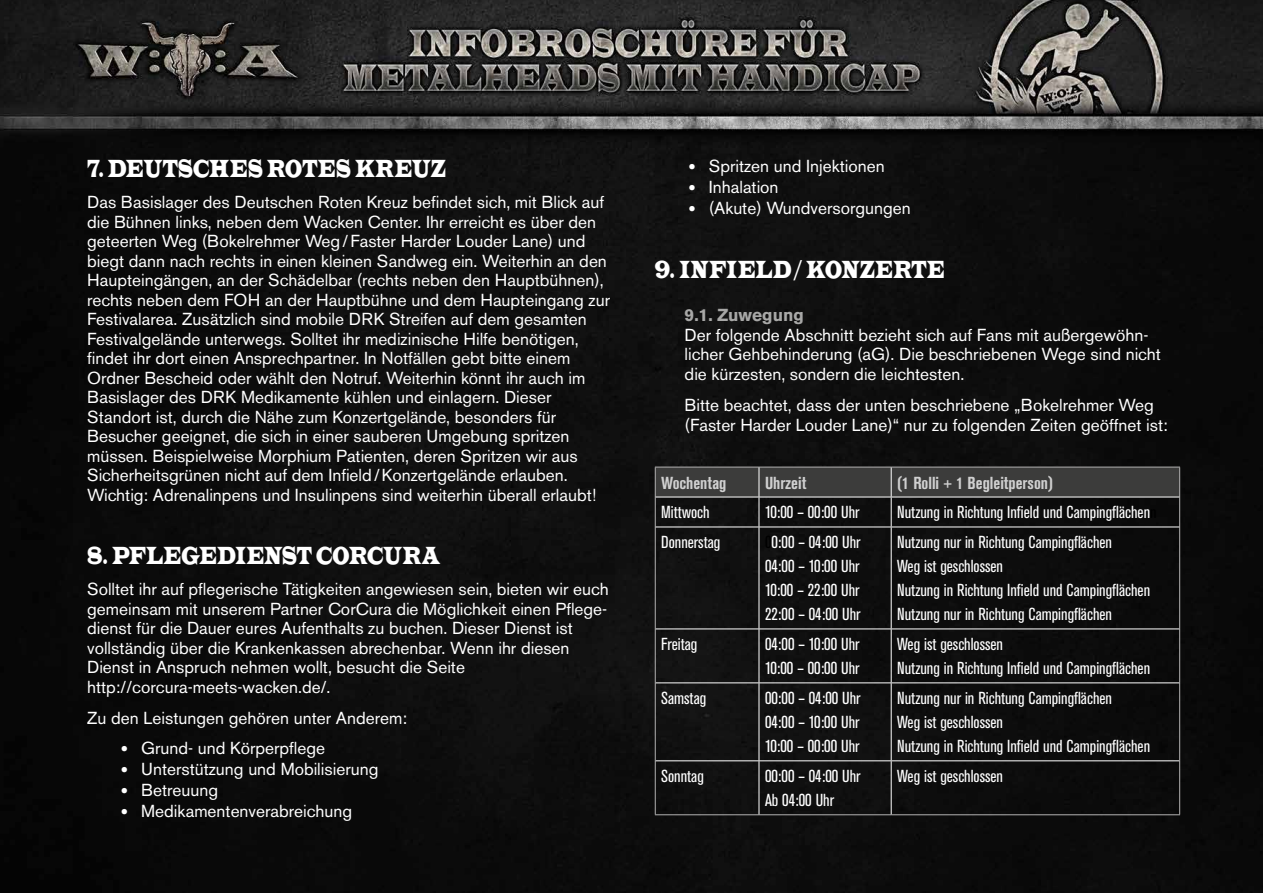
<style>
.page{position:relative;width:1263px;height:893px;background:#fff}
.page>*{position:absolute;margin:0;border:0;box-sizing:border-box;transform-origin:0 0}
.t1{font:25.5px "Latin Wide";letter-spacing:.005em;color:#fff;scale:.5 1}
.t2{font:17.25px/19.5px "Akzidenz Grotesk BE";color:#fff}
.t3{font:condensed 17.25px/24px "Akzidenz Grotesk BE";color:#fff}
.t4{font:700 condensed 17.25px "Akzidenz Grotesk BE";color:#d0d0d0}
.t5{font:700 17.25px "Akzidenz Grotesk BE";color:#a8a8a7}
.s1{font-family:"Calibri"}
.s2{color:#000}
</style>
<div class="page">
<img style="left:0;top:0;width:1263px;height:893px">
<div style="left:656px;top:468px;width:523px;height:29px;background:#3c3c3b"></div>
<hr style="left:655px;top:467px;width:104px;height:1px;background:#b3b2b2">
<hr style="left:655px;top:467px;width:1px;height:30px;background:#b3b2b2">
<hr style="left:759px;top:467px;width:132px;height:1px;background:#b3b2b2">
<hr style="left:891px;top:467px;width:289px;height:1px;background:#b3b2b2">
<hr style="left:1179px;top:467px;width:1px;height:30px;background:#b3b2b2">
<hr style="left:655px;top:497px;width:1px;height:30px;background:#b3b2b2">
<hr style="left:1179px;top:497px;width:1px;height:30px;background:#b3b2b2">
<hr style="left:655px;top:527px;width:1px;height:102px;background:#b3b2b2">
<hr style="left:1179px;top:527px;width:1px;height:102px;background:#b3b2b2">
<hr style="left:655px;top:629px;width:1px;height:54px;background:#b3b2b2">
<hr style="left:1179px;top:629px;width:1px;height:54px;background:#b3b2b2">
<hr style="left:655px;top:683px;width:1px;height:78px;background:#b3b2b2">
<hr style="left:1179px;top:683px;width:1px;height:78px;background:#b3b2b2">
<hr style="left:655px;top:761px;width:1px;height:53px;background:#b3b2b2">
<hr style="left:1179px;top:761px;width:1px;height:53px;background:#b3b2b2">
<hr style="left:655px;top:814px;width:104px;height:1px;background:#b3b2b2">
<hr style="left:759px;top:814px;width:132px;height:1px;background:#b3b2b2">
<hr style="left:891px;top:814px;width:289px;height:1px;background:#b3b2b2">
<hr style="left:759px;top:467px;width:1px;height:30px;background:#fff">
<hr style="left:891px;top:467px;width:1px;height:30px;background:#fff">
<hr style="left:656px;top:497px;width:103px;height:1px;background:#fff">
<hr style="left:759px;top:497px;width:132px;height:1px;background:#fff">
<hr style="left:759px;top:497px;width:1px;height:30px;background:#fff">
<hr style="left:891px;top:497px;width:288px;height:1px;background:#fff">
<hr style="left:891px;top:497px;width:1px;height:30px;background:#fff">
<hr style="left:656px;top:527px;width:103px;height:1px;background:#fff">
<hr style="left:759px;top:527px;width:132px;height:1px;background:#fff">
<hr style="left:759px;top:527px;width:1px;height:102px;background:#fff">
<hr style="left:891px;top:527px;width:288px;height:1px;background:#fff">
<hr style="left:891px;top:527px;width:1px;height:102px;background:#fff">
<hr style="left:656px;top:629px;width:103px;height:1px;background:#fff">
<hr style="left:759px;top:629px;width:132px;height:1px;background:#fff">
<hr style="left:759px;top:629px;width:1px;height:53px;background:#fff">
<hr style="left:891px;top:629px;width:288px;height:1px;background:#fff">
<hr style="left:891px;top:629px;width:1px;height:53px;background:#fff">
<hr style="left:656px;top:682px;width:103px;height:1px;background:#fff">
<hr style="left:759px;top:682px;width:132px;height:1px;background:#fff">
<hr style="left:759px;top:683px;width:1px;height:77px;background:#fff">
<hr style="left:891px;top:682px;width:288px;height:1px;background:#fff">
<hr style="left:891px;top:683px;width:1px;height:77px;background:#fff">
<hr style="left:656px;top:760px;width:103px;height:1px;background:#fff">
<hr style="left:759px;top:760px;width:132px;height:1px;background:#fff">
<hr style="left:759px;top:761px;width:1px;height:53px;background:#fff">
<hr style="left:891px;top:760px;width:288px;height:1px;background:#fff">
<hr style="left:891px;top:761px;width:1px;height:53px;background:#fff">
<p class="t1" style="left:87px;top:152px;width:719px">7. DEUTSCHES ROTES KREUZ</p>
<p class="t2" style="left:87px;top:193px;width:524px">Das Basislager des Deutschen Roten Kreuz befindet sich, mit Blick auf die Bühnen links, neben dem Wacken Center. Ihr erreicht es über den geteerten Weg (Bokelrehmer Weg/Faster Harder Louder Lane) und biegt dann nach rechts in einen kleinen Sandweg ein. Weiterhin an den Haupteingängen, an der Schädelbar (rechts neben den Hauptbühnen), rechts neben dem FOH an der Hauptbühne und dem Haupteingang zur Festivalarea. Zusätzlich sind mobile DRK Streifen auf dem gesamten Festivalgelände unterwegs. Solltet ihr medizinische Hilfe benötigen, findet ihr dort einen Ansprechpartner. In Notfällen gebt bitte einem Ordner Bescheid oder wählt den Notruf. Weiterhin könnt ihr auch im Basislager des DRK Medikamente kühlen und einlagern. Dieser Standort ist, durch die Nähe zum Konzertgelände, besonders für Besucher geeignet, die sich in einer sauberen Umgebung spritzen müssen. Beispielweise Morphium Patienten, deren Spritzen wir aus Sicherheitsgrünen nicht auf dem Infield/Konzertgelände erlauben.<br>Wichtig: Adrenalinpens und Insulinpens sind weiterhin überall erlaubt!</p>
<p class="t1" style="left:87px;top:539px;width:706px">8. PFLEGEDIENST CORCURA</p>
<p class="t2" style="left:87px;top:580px;width:523px">Solltet ihr auf pflegerische Tätigkeiten angewiesen sein, bieten wir euch gemeinsam mit unserem Partner CorCura die Möglichkeit einen Pflege&shy;dienst für die Dauer eures Aufenthalts zu buchen. Dieser Dienst ist vollständig über die Krankenkassen abrechenbar. Wenn ihr diesen Dienst in Anspruch nehmen wollt, besucht die Seite http://corcura-meets-wacken.de/.</p>
<p class="t2" style="left:87px;top:708px;width:321px">Zu den Leistungen gehören unter Anderem:</p>
<p class="t2" style="left:120px;top:738px;width:207px"><span class="s1">•</span> Grund- und Körperpflege</p>
<p class="t2" style="left:120px;top:759px;width:260px"><span class="s1">•</span> Unterstützung und Mobilisierung</p>
<p class="t2" style="left:120px;top:780px;width:99px"><span class="s1">•</span> Betreuung</p>
<p class="t2" style="left:120px;top:801px;width:233px"><span class="s1">•</span> Medikamentenverabreichung</p>
<p class="t2" style="left:688px;top:156px;width:198px"><span class="s1">•</span> Spritzen und Injektionen</p>
<p class="t2" style="left:688px;top:177px;width:92px"><span class="s1">•</span> Inhalation</p>
<p class="t2" style="left:688px;top:198px;width:225px"><span class="s1">•</span> (Akute) Wundversorgungen</p>
<p class="t1" style="left:655px;top:254px;width:581px">9. INFIELD/ KONZERTE</p>
<p class="t5" style="left:685px;top:305px;width:121px">9.1. Zuwegung</p>
<p class="t2" style="left:685px;top:325px;width:478px">Der folgende Abschnitt bezieht sich auf Fans mit außergewöhn&shy;licher Gehbehinderung (aG). Die beschriebenen Wege sind nicht die kürzesten, sondern die leichtesten.</p>
<p class="t2" style="left:685px;top:396px;width:485px">Bitte beachtet, dass der unten beschriebene „Bokelrehmer Weg (Faster Harder Louder Lane)“ nur zu folgenden Zeiten geöffnet ist:</p>
<p class="t4" style="left:661px;top:473px;width:67px">Wochentag</p>
<p class="t4" style="left:765px;top:473px;width:43px">Uhrzeit</p>
<p class="t4" style="left:897px;top:473px;width:157px">(1 Rolli + 1 Begleitperson)</p>
<p class="t3" style="left:661px;top:501px;width:50px">Mittwoch</p>
<p class="t3" style="left:765px;top:501px;width:96px">10:00 – 00:00 Uhr</p>
<p class="t3" style="left:897px;top:501px;width:261px">Nutzung in Richtung Infield und Campingflächen<span class="s2">n</span></p>
<p class="t3" style="left:661px;top:531px;width:61px">Donnerstag</p>
<p class="t3" style="left:765px;top:531px;width:97px"><span class="s2">0</span>0:00 – 04:00 Uhr</p>
<p class="t3" style="left:765px;top:555px;width:96px">04:00 – 10:00 Uhr</p>
<p class="t3" style="left:765px;top:579px;width:96px">10:00 – 22:00 Uhr</p>
<p class="t3" style="left:765px;top:603px;width:97px">22:00 – 04:00 Uhr</p>
<p class="t3" style="left:897px;top:531px;width:216px">Nutzung nur in Richtung Campingflächen</p>
<p class="t3" style="left:897px;top:555px;width:107px">Weg ist geschlossen</p>
<p class="t3" style="left:897px;top:579px;width:254px">Nutzung in Richtung Infield und Campingflächen</p>
<p class="t3" style="left:897px;top:603px;width:216px">Nutzung nur in Richtung Campingflächen</p>
<p class="t3" style="left:661px;top:633px;width:38px">Freitag</p>
<p class="t3" style="left:765px;top:633px;width:96px">04:00 – 10:00 Uhr<br>10:00 – 00:00 Uhr</p>
<p class="t3" style="left:897px;top:633px;width:254px">Weg ist geschlossen<br>Nutzung in Richtung Infield und Campingflächen</p>
<p class="t3" style="left:661px;top:687px;width:47px">Samstag</p>
<p class="t3" style="left:765px;top:687px;width:97px;text-align:justify">00:00 – 04:00 Uhr 04:00 – 10:00 Uhr 10:00 – 00:00 Uhr</p>
<p class="t3" style="left:897px;top:687px;width:254px">Nutzung nur in Richtung Campingflächen<br>Weg ist geschlossen<br>Nutzung in Richtung Infield und Campingflächen</p>
<p class="t3" style="left:661px;top:765px;width:44px">Sonntag</p>
<p class="t3" style="left:765px;top:765px;width:97px">00:00 – 04:00 Uhr<br>Ab 04:00 Uhr</p>
<p class="t3" style="left:897px;top:765px;width:107px">Weg ist geschlossen</p>
</div>
